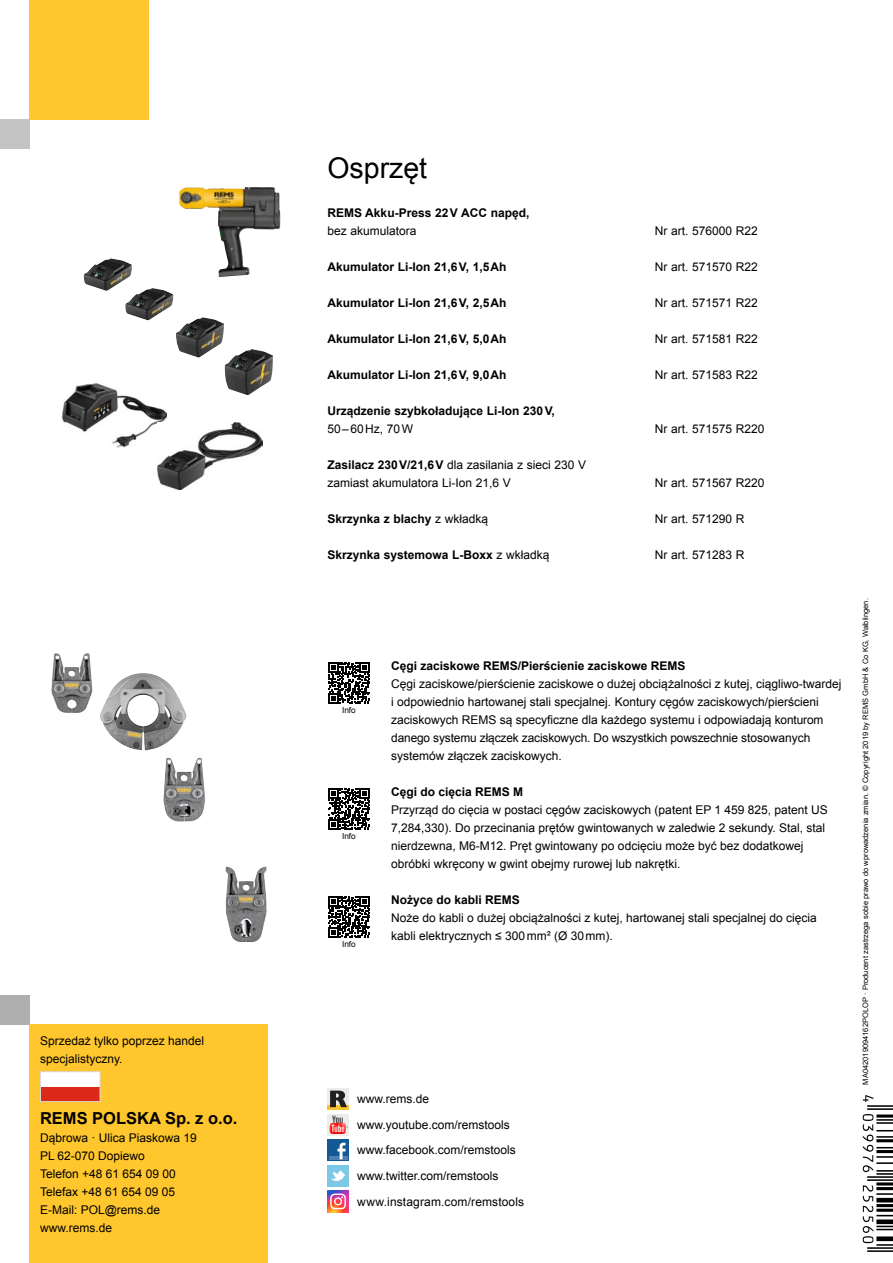
<style>
.page{position:relative;width:893px;height:1263px;background:#fff}
.page>*{position:absolute;margin:0;border:0;box-sizing:border-box;transform-origin:0 0}
.t1{font:28.5px "Arial";color:#000}
.t2{font:700 16.5px "Arial";color:#000}
.t3{font:12px/18px "Arial";color:#000}
.t4{font:700 12px "Arial";color:#000}
.t5{font:8.25px "Arial";color:#000}
.t6{font:7.5px "Arial";color:#000}
.s1{font-size:8.25px;color:#fff}
.s2{font-weight:700}
.s3{font-weight:400}
</style>
<div class="page">
<div style="left:0;top:119px;width:30px;height:30px;background:#c4c4c5"></div>
<div style="left:0;top:995px;width:30px;height:30px;background:#afafb0"></div>
<div style="left:30px;top:0;width:119px;height:119px;background:#ffc72d"></div>
<img style="left:61px;top:383px;width:105px;height:64px">
<img style="left:158px;top:422px;width:104px;height:68px">
<img style="left:179px;top:188px;width:102px;height:89px">
<img style="left:84px;top:259px;width:48px;height:32px">
<img style="left:176px;top:317px;width:48px;height:40px">
<img style="left:225px;top:349px;width:48px;height:46px">
<img style="left:100px;top:673px;width:87px;height:77px">
<img style="left:51px;top:653px;width:41px;height:60px">
<img style="left:163px;top:758px;width:42px;height:63px">
<img style="left:226px;top:867px;width:41px;height:75px">
<div style="left:30px;top:1025px;width:238px;height:238px;background:#ffc72d"></div>
<div style="left:41px;top:1072px;width:59px;height:29px;background:#fff"></div>
<div style="left:41px;top:1087px;width:59px;height:14px;background:#dc291a"></div>
<div style="left:40px;top:1071px;width:60px;height:31px;border:1px solid #d8d9d9"></div>
<svg style="left:327px;top:1114px;width:22px;height:21px"></svg>
<svg style="left:333px;top:1114px;width:10px;height:9px"></svg>
<img style="left:330px;top:1123px;width:18px;height:10px">
<div style="left:327px;top:1088px;width:22px;height:22px;background:#ececec"></div>
<svg style="left:327px;top:1105px;width:22px;height:5px"></svg>
<svg style="left:330px;top:1090px;width:17px;height:17px"></svg>
<div style="left:327px;top:1139px;width:22px;height:22px;background:#125995"></div>
<hr style="left:329px;top:1156px;width:18px;height:3px;background:#517eae">
<svg style="left:337px;top:1143px;width:9px;height:16px"></svg>
<div style="left:327px;top:1165px;width:22px;height:21px;background:#7dc8e7"></div>
<svg style="left:331px;top:1170px;width:15px;height:11px"></svg>
<svg style="left:327px;top:1191px;width:22px;height:21px"></svg>
<img style="left:125px;top:288px;width:48px;height:32px">
<svg style="left:328px;top:662px;width:42px;height:42px"></svg>
<svg style="left:328px;top:788px;width:42px;height:42px"></svg>
<svg style="left:328px;top:896px;width:42px;height:42px"></svg>
<svg style="left:863px;top:1095px;width:30px;height:157px"></svg>
<p class="t3" style="left:40px;top:1031px;width:166px">Sprzedaż tylko poprzez handel specjalistyczny.</p>
<h2 class="t2" style="left:40px;top:1107px;width:199px">REMS POLSKA Sp. z o.o.</h2>
<p class="t3" style="left:40px;top:1129px;width:158px">Dąbrowa · Ulica Piaskowa 19<br>PL 62-070 Dopiewo<br>Telefon +48 61 654 09 00<br>Telefax +48 61 654 09 05<br>E-Mail: POL@rems.de www.rems.de</p>
<h1 class="t1" style="left:327px;top:149px;width:101px">Osprzęt</h1>
<p class="t4" style="left:327px;top:205px;width:204px">REMS Akku-Press 22V ACC napęd,</p>
<p class="t3" style="left:327px;top:222px;width:91px">bez akumulatora</p>
<p class="t3" style="left:655px;top:222px;width:107px">Nr art. 576000 R22<span class="s1">#</span></p>
<p class="t4" style="left:327px;top:259px;width:181px">Akumulator Li-Ion 21,6V, 1,5Ah</p>
<p class="t3" style="left:655px;top:258px;width:107px">Nr art. 571570 R22<span class="s1">#</span></p>
<p class="t4" style="left:327px;top:295px;width:181px">Akumulator Li-Ion 21,6V, 2,5Ah</p>
<p class="t3" style="left:655px;top:294px;width:107px">Nr art. 571571 R22<span class="s1">#</span></p>
<p class="t4" style="left:327px;top:331px;width:181px">Akumulator Li-Ion 21,6V, 5,0Ah</p>
<p class="t3" style="left:655px;top:330px;width:107px">Nr art. 571581 R22<span class="s1">#</span></p>
<p class="t4" style="left:327px;top:367px;width:181px">Akumulator Li-Ion 21,6V, 9,0Ah</p>
<p class="t3" style="left:655px;top:366px;width:107px">Nr art. 571583 R22<span class="s1">#</span></p>
<p class="t4" style="left:327px;top:403px;width:229px">Urządzenie szybkoładujące Li-Ion 230V,</p>
<p class="t3" style="left:327px;top:420px;width:87px">50–60Hz, 70W</p>
<p class="t3" style="left:655px;top:420px;width:114px">Nr art. 571575 R220<span class="s1">#</span></p>
<p class="t3" style="left:327px;top:456px;width:260px"><span class="s2">Zasilacz 230V/21,6V</span> dla zasilania z sieci 230 V zamiast akumulatora Li-Ion 21,6 V</p>
<p class="t3" style="left:655px;top:474px;width:114px">Nr art. 571567 R220<span class="s1">#</span></p>
<p class="t4" style="left:327px;top:511px;width:162px">Skrzynka z blachy <span class="s3">z wkładką</span></p>
<p class="t3" style="left:655px;top:510px;width:94px">Nr art. 571290 R<span class="s1">#</span></p>
<p class="t4" style="left:327px;top:547px;width:224px">Skrzynka systemowa L-Boxx <span class="s3">z wkładką</span></p>
<p class="t3" style="left:655px;top:546px;width:93px">Nr art. 571283 R<span class="s1">#</span></p>
<p class="t5" style="left:342px;top:704px;width:15px">Info</p>
<p class="t5" style="left:342px;top:830px;width:15px">Info</p>
<p class="t5" style="left:342px;top:938px;width:15px">Info</p>
<p class="t4" style="left:391px;top:658px;width:296px">Cęgi zaciskowe REMS/Pierścienie zaciskowe REMS</p>
<p class="t3" style="left:391px;top:675px;width:452px">Cęgi zaciskowe/pierścienie zaciskowe o dużej obciążalności z kutej, ciągliwo-twardej i odpowiednio hartowanej stali specjalnej. Kontury cęgów zaciskowych/pierścieni zaciskowych REMS są specyficzne dla każdego systemu i odpowiadają konturom danego systemu złączek zaciskowych. Do wszystkich powszechnie stosowanych systemów złączek zaciskowych.</p>
<p class="t4" style="left:391px;top:784px;width:134px">Cęgi do cięcia REMS M</p>
<p class="t3" style="left:391px;top:801px;width:438px">Przyrząd do cięcia w postaci cęgów zaciskowych (patent EP 1 459 825, patent US 7,284,330). Do przecinania prętów gwintowanych w zaledwie 2 sekundy. Stal, stal nierdzewna, M6-M12. Pręt gwintowany po odcięciu może być bez dodatkowej obróbki wkręcony w gwint obejmy rurowej lub nakrętki.</p>
<p class="t4" style="left:391px;top:892px;width:130px">Nożyce do kabli REMS</p>
<p class="t3" style="left:391px;top:909px;width:427px">Noże do kabli o dużej obciążalności z kutej, hartowanej stali specjalnej do cięcia kabli elektrycznych ≤ 300mm² (Ø 30mm).</p>
<p class="t3" style="left:357px;top:1090px;width:74px">www.rems.de</p>
<p class="t3" style="left:357px;top:1116px;width:154px">www.youtube.com/remstools</p>
<p class="t3" style="left:357px;top:1137px;width:169px;line-height:25.5px">www.facebook.com/remstools www.twitter.com/remstools www.instagram.com/remstools</p>
<p class="t6" style="left:861px;top:1084px;width:488px;rotate:-90deg">MA042019094162POLOP · Producent zastrzega sobie prawo do wprowadzenia zmian. © Copyright 2019 by REMS GmbH &amp; Co KG, Waiblingen.</p>
</div>
